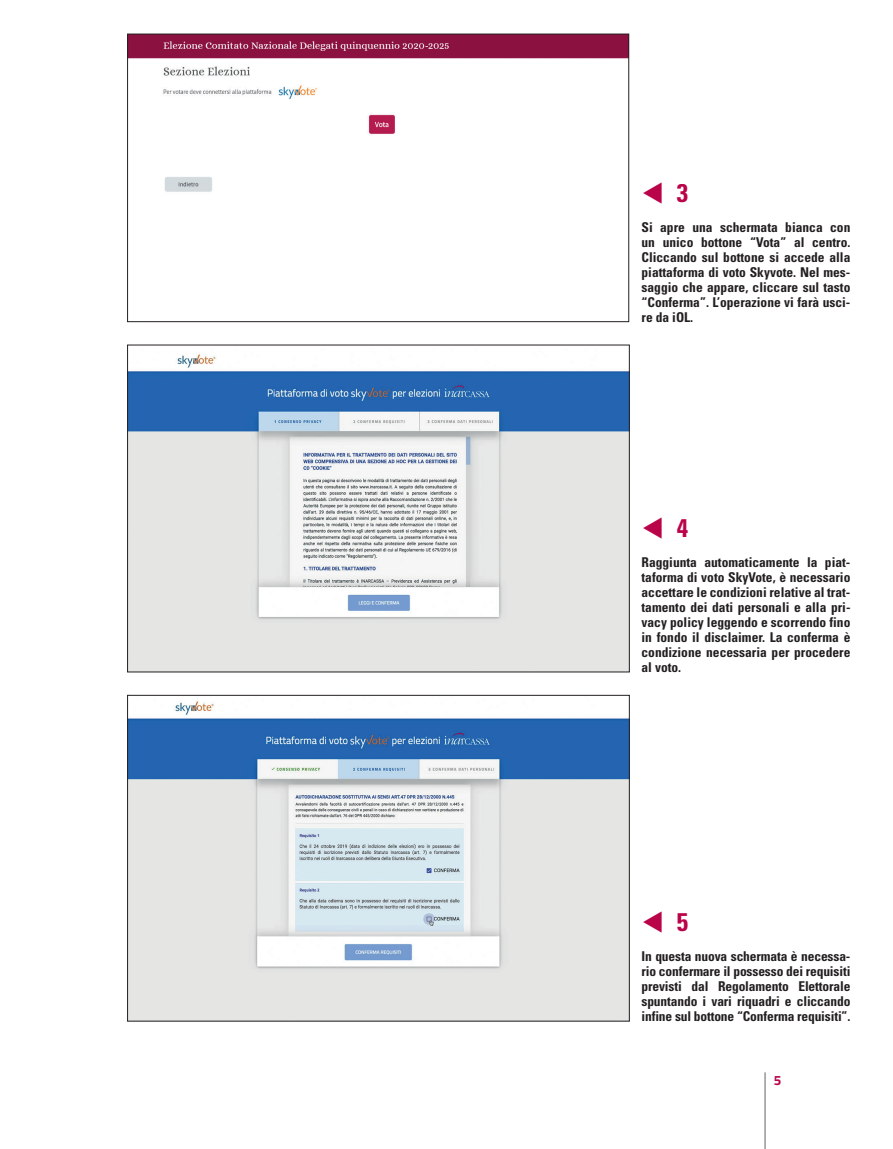
<style>
.page{position:relative;width:893px;height:1149px;background:#fff}
.page>*{position:absolute;margin:0;border:0;box-sizing:border-box;transform-origin:0 0}
.t1{font:700 condensed 25.5px "Univers LT Std";color:#ba044a}
.t2{font:700 condensed 13.5px/15px "Univers LT Std";color:#231f20;text-align:justify}
.t3{font:700 13.5px "Titillium";color:#ba044a}
</style>
<div class="page">
<hr style="left:765px;top:1071px;width:1px;height:77px;background:#636366">
<img style="left:129px;top:36px;width:498px;height:156px">
<div style="left:127px;top:34px;width:502px;height:288px;border:1px solid #231f20"></div>
<img style="left:129px;top:354px;width:498px;height:316px">
<img style="left:129px;top:701px;width:498px;height:317px">
<div style="left:127px;top:695px;width:502px;height:325px;border:1px solid #231f20"></div>
<h1 class="t1" style="left:641px;top:177px;width:48px">▼ 3</h1>
<p class="t2" style="left:641px;top:219px;width:210px">Si apre una schermata bianca con un unico bottone “Vota” al centro.<br>Cliccando sul bottone si accede alla piattaforma di voto Skyvote. Nel mes&shy;saggio che appare, cliccare sul tasto “Conferma”. L’operazione vi farà usci&shy;re da iOL.</p>
<h1 class="t1" style="left:641px;top:512px;width:48px">▼ 4</h1>
<p class="t2" style="left:641px;top:554px;width:210px">Raggiunta automaticamente la piat&shy;taforma di voto SkyVote, è necessario accettare le condizioni relative al trat&shy;tamento dei dati personali e alla pri&shy;vacy policy leggendo e scorrendo fino in fondo il disclaimer. La conferma è condizione necessaria per procedere al voto.</p>
<h1 class="t1" style="left:641px;top:906px;width:48px">▼ 5</h1>
<p class="t2" style="left:641px;top:948px;width:210px">In questa nuova schermata è necessa&shy;rio confermare il possesso dei requisiti previsti dal Regolamento Elettorale spuntando i vari riquadri e cliccando infine sul bottone “Conferma requisiti”.</p>
<p class="t3" style="left:774px;top:1069px;width:9px">5</p>
</div>
